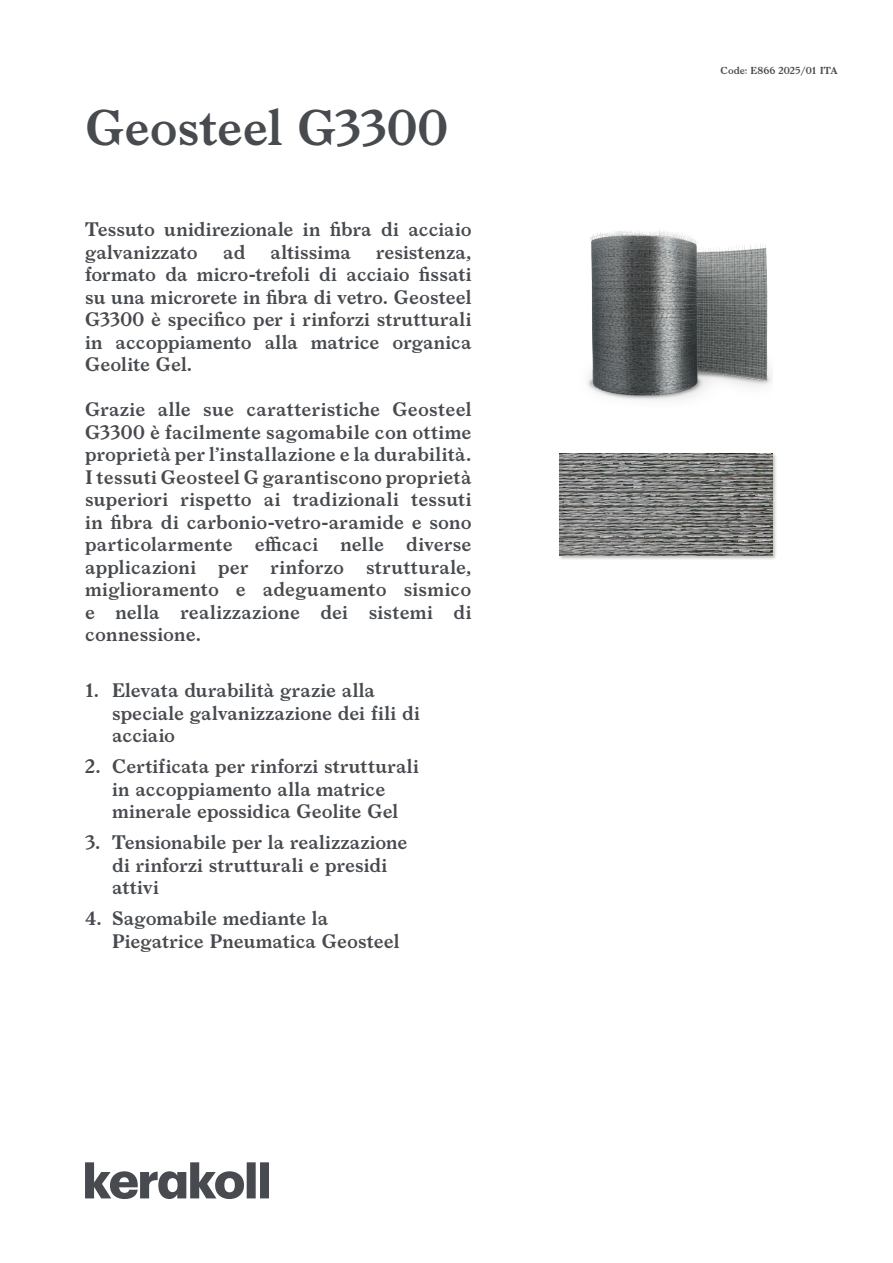
<style>
.page{position:relative;width:893px;height:1263px;background:#fff}
.page>*{position:absolute;margin:0;border:0;box-sizing:border-box;transform-origin:0 0}
.notag_cover_nome_prodotto{font:600 48px "Larish Neue";letter-spacing:-.005em;color:#474a4e}
.cover_descrizione_prodotto{font:600 18.75px/22.5px "Larish Neue";letter-spacing:.005em;color:#474a4e}
.t1{font:600 9.75px "Larish Neue";color:#474a4e}
</style>
<div class="page">
<svg style="left:85px;top:1162px;width:184px;height:37px"></svg>
<img style="left:587px;top:230px;width:185px;height:171px">
<div style="left:558px;top:452px;width:219px;height:108px;background:#231f20;opacity:.3"></div>
<img style="left:559px;top:453px;width:213px;height:102px">
<p class="notag_cover_nome_prodotto" style="left:85px;top:91px;width:364px">Geosteel G3300</p>
<p class="cover_descrizione_prodotto" style="left:85px;top:217px;width:388px">Tessuto unidirezionale in fibra di acciaio galvanizzato</p>
<p class="cover_descrizione_prodotto" style="left:223px;top:239px;width:24px">ad</p>
<p class="cover_descrizione_prodotto" style="left:271px;top:239px;width:82px">altissima</p>
<p class="cover_descrizione_prodotto" style="left:85px;top:239px;width:388px;text-align:justify;text-indent:291px">resistenza, formato da micro-trefoli di acciaio fissati su una microrete in fibra di vetro. Geosteel G3300 è specifico per i rinforzi strutturali in accoppiamento alla matrice organica Geolite Gel.</p>
<p class="cover_descrizione_prodotto" style="left:85px;top:397px;width:388px;text-align:justify">Grazie alle sue caratteristiche Geosteel G3300 è facilmente sagomabile con ottime proprietà per l’installazione e la durabilità.<br>I tessuti Geosteel G garantiscono proprietà superiori rispetto ai tradizionali tessuti in fibra di carbonio-vetro-aramide e sono particolarmente efficaci nelle diverse applicazioni per rinforzo strutturale, miglioramento e adeguamento sismico e nella realizzazione dei sistemi di connessione.</p>
<p class="cover_descrizione_prodotto" style="left:112px;top:678px;width:310px;text-indent:-27px">1. Elevata durabilità grazie alla speciale galvanizzazione dei fili di acciaio</p>
<p class="cover_descrizione_prodotto" style="left:85px;top:754px;width:335px;text-align:center">2. Certificata per rinforzi strutturali in accoppiamento alla matrice minerale epossidica Geolite Gel</p>
<p class="cover_descrizione_prodotto" style="left:112px;top:830px;width:297px;text-indent:-27px">3. Tensionabile per la realizzazione di rinforzi strutturali e presidi attivi</p>
<p class="cover_descrizione_prodotto" style="left:112px;top:906px;width:289px;text-indent:-27px">4. Sagomabile mediante la<br>Piegatrice Pneumatica Geosteel</p>
<p class="t1" style="left:721px;top:63px;width:119px">Code: E866 2025/01 ITA</p>
</div>
